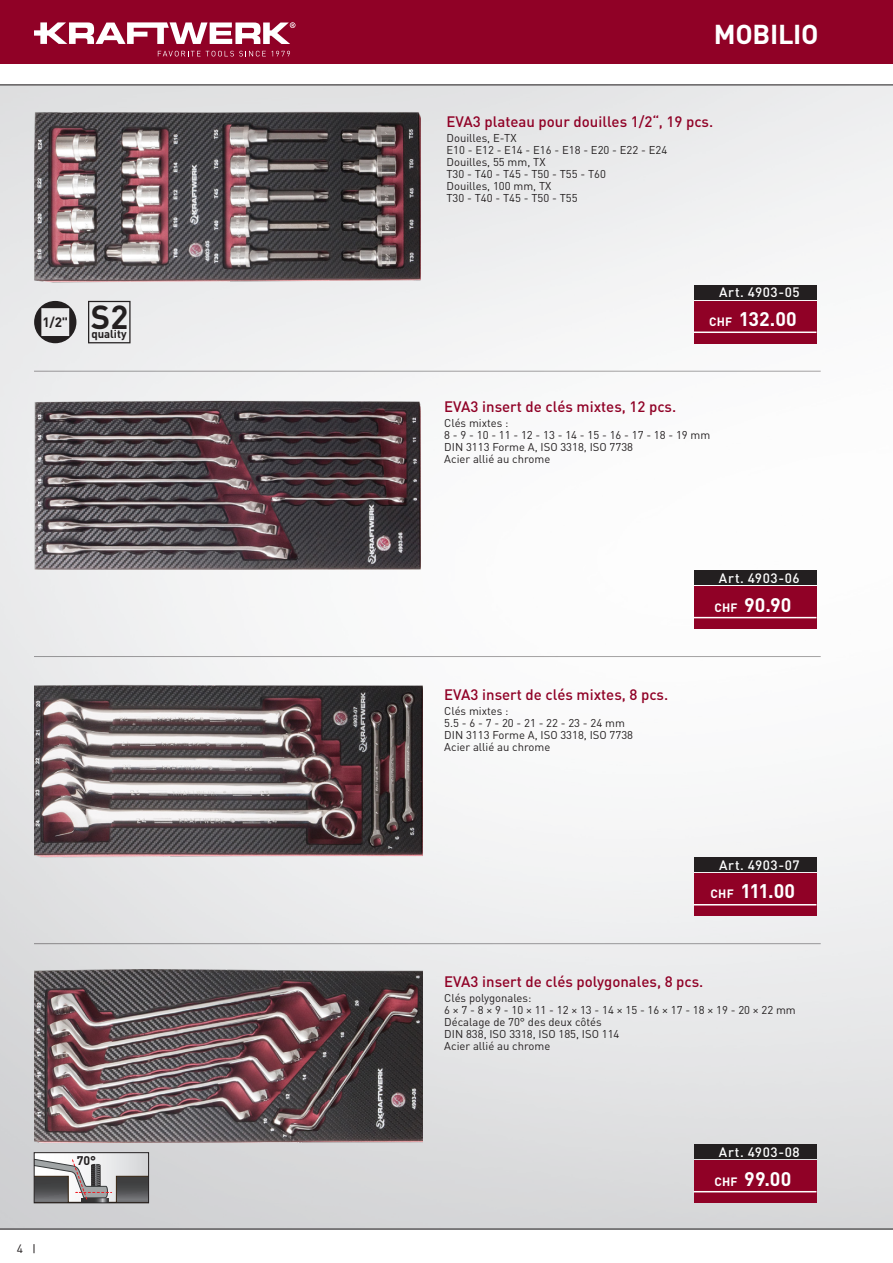
<style>
.page{position:relative;width:893px;height:1263px;background:#fff}
.page>*{position:absolute;margin:0;border:0;box-sizing:border-box;transform-origin:0 0}
.t1{font:700 32.85px "DIN Pro";color:#231f20}
.t2{font:700 27px "DIN Pro";letter-spacing:-.01em;color:#fff}
.t3{font:700 19.5px "DIN Pro";letter-spacing:.005em;color:#fff}
.t4{font:500 15px "DIN Pro";color:#900126}
.t5{font:500 13.5px "DIN Pro";letter-spacing:.05em;color:#fff}
.t6{font:700 13.5px "DIN Pro";color:#231f20}
.t7{font:700 12.45px "DIN Pro";color:#231f20}
.t8{font:12px "DIN Pro";color:#231f20}
.t9{font:700 11.4px "DIN Pro";color:#231f20}
.t10{font:11.25px/12px "DIN Pro";color:#231f20}
.s1{font-size:12px}
</style>
<div class="page">
<img style="left:0;top:86px;width:893px;height:1142px">
<div style="left:0;top:0;width:893px;height:64px;background:#900126"></div>
<svg style="left:34px;top:22px;width:261px;height:22px"></svg>
<svg style="left:158px;top:51px;width:108px;height:5px"></svg>
<svg style="left:272px;top:51px;width:18px;height:5px"></svg>
<hr style="left:0;top:85px;width:893px;height:1px;background:#231f20">
<hr style="left:0;top:1228px;width:893px;height:1px;background:#231f20">
<img style="left:34px;top:110px;width:387px;height:177px">
<img style="left:34px;top:395px;width:387px;height:175px">
<img style="left:34px;top:683px;width:388px;height:176px">
<img style="left:34px;top:969px;width:388px;height:177px">
<svg style="left:34px;top:301px;width:42px;height:42px;background:#a3a2a3"></svg>
<svg style="left:88px;top:301px;width:43px;height:42px;background:#d6d6d8"></svg>
<div style="left:34px;top:1153px;width:115px;height:50px;background:linear-gradient(to right,#fff,#d8d9db)"></div>
<svg style="left:36px;top:1157px;width:111px;height:44px"></svg>
<div style="left:34px;top:1152px;width:115px;height:51px;border:1px solid #231f20"></div>
<hr style="left:34px;top:371px;width:787px;height:1px;background:#231f20">
<hr style="left:34px;top:656px;width:787px;height:1px;background:#231f20">
<hr style="left:34px;top:943px;width:787px;height:1px;background:#231f20">
<div style="left:694px;top:301px;width:122px;height:42px;background:#900126"></div>
<hr style="left:694px;top:331px;width:122px;height:2px;background:#fff">
<div style="left:694px;top:587px;width:122px;height:42px;background:#900126"></div>
<hr style="left:694px;top:617px;width:122px;height:1px;background:#fff">
<div style="left:694px;top:874px;width:122px;height:42px;background:#900126"></div>
<hr style="left:694px;top:904px;width:122px;height:1px;background:#fff">
<div style="left:694px;top:1161px;width:122px;height:42px;background:#900126"></div>
<hr style="left:694px;top:1191px;width:122px;height:1px;background:#fff">
<div style="left:694px;top:285px;width:122px;height:14px;background:#231f20"></div>
<div style="left:694px;top:570px;width:122px;height:15px;background:#231f20"></div>
<div style="left:694px;top:857px;width:122px;height:15px;background:#231f20"></div>
<div style="left:694px;top:1144px;width:122px;height:15px;background:#231f20"></div>
<p class="t6" style="left:42px;top:312px;width:27px">1/2"</p>
<p class="t1" style="left:91px;top:291px;width:39px">S2</p>
<p class="t9" style="left:91px;top:325px;width:37px">quality</p>
<p class="t8" style="left:17px;top:1239px;width:8px">4</p>
<p class="t7" style="left:77px;top:1151px;width:21px">70°</p>
<h2 class="t2" style="left:714px;top:13px;width:106px">MOBILIO</h2>
<p class="t4" style="left:446px;top:110px;width:268px">EVA3 plateau pour douilles 1/2“, 19 pcs.</p>
<p class="t10" style="left:446px;top:131px;width:222px">Douilles, E-TX<br>E10 - E12 - E14 - E16 - E18 - E20 - E22 - E24</p>
<p class="t10" style="left:446px;top:155px;width:161px">Douilles, 55 mm, TX<br>T30 - T40 - T45 - T50 - T55 - T60</p>
<p class="t10" style="left:446px;top:179px;width:133px">Douilles, 100 mm, TX<br>T30 - T40 - T45 - T50 - T55</p>
<p class="t5" style="left:719px;top:282px;width:82px">Art. 4903-05</p>
<p class="t3" style="left:709px;top:304px;width:89px"><span class="s1">CHF</span> 132.00</p>
<p class="t4" style="left:444px;top:395px;width:233px">EVA3 insert de clés mixtes, 12 pcs.</p>
<p class="t10" style="left:444px;top:417px;width:268px">Clés mixtes :<br>8 - 9 - 10 - 11 - 12 - 13 - 14 - 15 - 16 - 17 - 18 - 19 mm</p>
<p class="t10" style="left:444px;top:441px;width:190px">DIN 3113 Forme A, ISO 3318, ISO 7738</p>
<p class="t10" style="left:444px;top:453px;width:108px">Acier allié au chrome</p>
<p class="t5" style="left:719px;top:567px;width:82px">Art. 4903-06</p>
<p class="t4" style="left:444px;top:682px;width:225px">EVA3 insert de clés mixtes, 8 pcs.</p>
<p class="t10" style="left:444px;top:704px;width:66px">Clés mixtes :</p>
<p class="t10" style="left:444px;top:716px;width:182px">5.5 - 6 - 7 - 20 - 21 - 22 - 23 - 24 mm</p>
<p class="t10" style="left:444px;top:728px;width:190px">DIN 3113 Forme A, ISO 3318, ISO 7738</p>
<p class="t10" style="left:444px;top:740px;width:108px">Acier allié au chrome</p>
<p class="t3" style="left:714px;top:589px;width:78px"><span class="s1">CHF</span> 90.90</p>
<p class="t5" style="left:719px;top:854px;width:82px">Art. 4903-07</p>
<p class="t3" style="left:711px;top:875px;width:86px"><span class="s1">CHF</span> 111.00</p>
<p class="t4" style="left:444px;top:969px;width:261px">EVA3 insert de clés polygonales, 8 pcs.</p>
<p class="t10" style="left:444px;top:991px;width:353px">Clés polygonales:<br>6 × 7 - 8 × 9 - 10 × 11 - 12 × 13 - 14 × 15 - 16 × 17 - 18 × 19 - 20 × 22 mm</p>
<p class="t10" style="left:444px;top:1015px;width:159px">Décalage de 70° des deux côtés</p>
<p class="t10" style="left:444px;top:1027px;width:177px">DIN 838, ISO 3318, ISO 185, ISO 114</p>
<p class="t10" style="left:444px;top:1039px;width:108px">Acier allié au chrome</p>
<p class="t5" style="left:719px;top:1141px;width:82px">Art. 4903-08</p>
<p class="t3" style="left:714px;top:1163px;width:78px"><span class="s1">CHF</span> 99.00</p>
</div>
